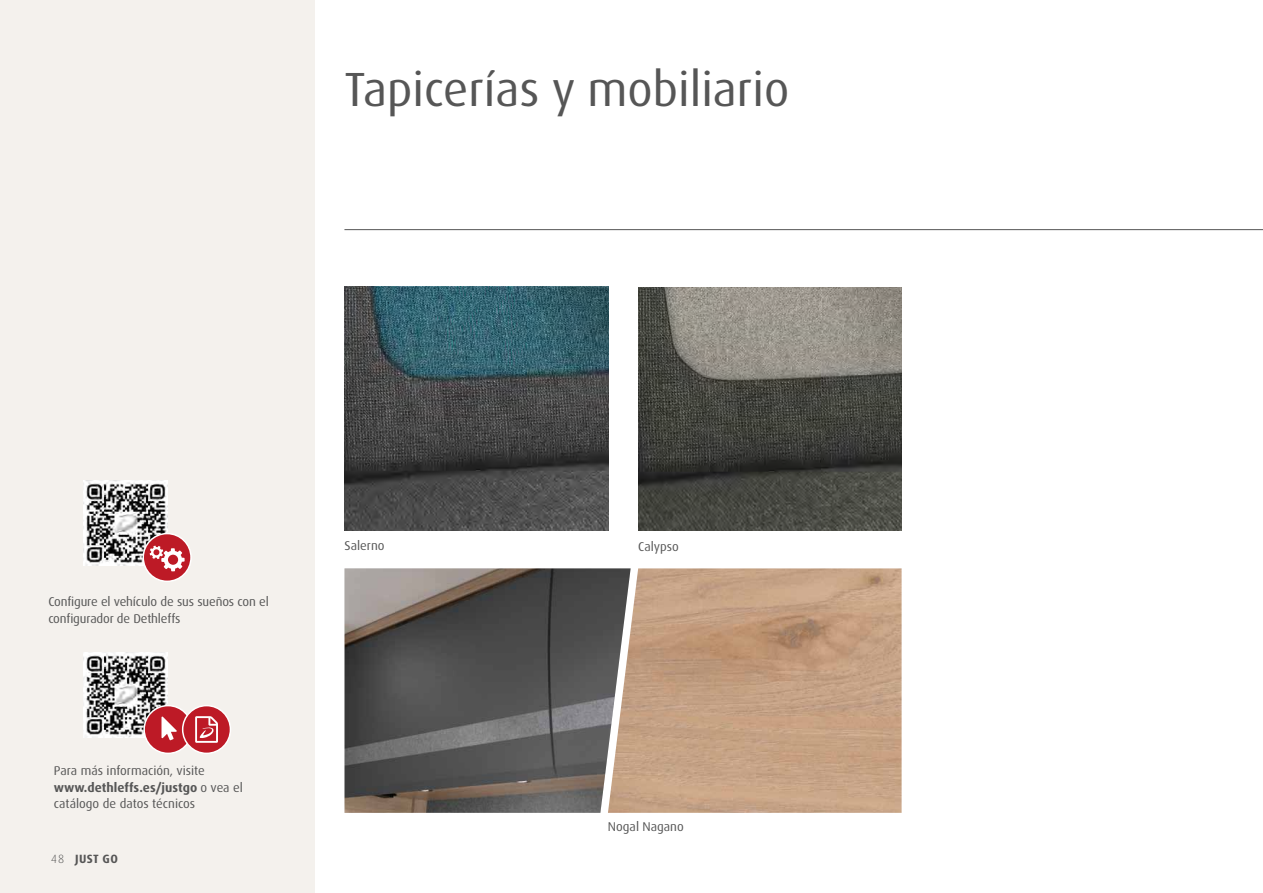
<style>
.page{position:relative;width:1263px;height:893px;background:#fff}
.page>*{position:absolute;margin:0;border:0;box-sizing:border-box;transform-origin:0 0}
.t1{font:48px "Dax Pro";color:#565656}
.t2{font:12.75px/16.5px "Dax OT";letter-spacing:-.005em;color:#565656}
.t3{font:700 12px "Dax Pro";letter-spacing:.035em;color:#565656}
.t4{font:300 12px "Dax OT";color:#565656}
.s1{font-weight:700}
</style>
<div class="page">
<hr style="left:344px;top:229px;width:919px;height:1px;background:#565656">
<img style="left:344px;top:568px;width:264px;height:245px">
<img style="left:608px;top:568px;width:294px;height:245px">
<img style="left:344px;top:287px;width:264px;height:243px">
<img style="left:638px;top:287px;width:264px;height:244px">
<div style="left:0;top:0;width:315px;height:893px;background:#f4f1ed"></div>
<img style="left:83px;top:653px;width:84px;height:85px">
<div style="left:144px;top:706px;width:48px;height:47px;background:#bd1a26;border-radius:50%"></div>
<div style="left:143px;top:705px;width:50px;height:49px;border:2px solid #fff;border-radius:50%"></div>
<svg style="left:161px;top:717px;width:16px;height:23px"></svg>
<div style="left:183px;top:706px;width:47px;height:47px;background:#bd1a26;border-radius:50%"></div>
<div style="left:182px;top:705px;width:49px;height:49px;border:2px solid #fff;border-radius:50%"></div>
<svg style="left:195px;top:716px;width:23px;height:27px"></svg>
<img style="left:83px;top:481px;width:84px;height:85px">
<div style="left:143px;top:534px;width:48px;height:47px;background:#bd1a26;border-radius:50%"></div>
<div style="left:142px;top:533px;width:50px;height:49px;border:2px solid #fff;border-radius:50%"></div>
<svg style="left:150px;top:546px;width:35px;height:25px"></svg>
<h1 class="t1" style="left:344px;top:58px;width:446px">Tapicerías y mobiliario</h1>
<p class="t2" style="left:48px;top:594px;width:222px">Configure el vehículo de sus sueños con el configurador de Dethleffs</p>
<p class="t2" style="left:54px;top:763px;width:190px">Para más información, visite <span class="s1">www.dethleffs.es/justgo</span> o vea el catálogo de datos técnicos</p>
<p class="t4" style="left:51px;top:851px;width:15px">48</p>
<p class="t3" style="left:75px;top:851px;width:44px">JUST GO</p>
<p class="t2" style="left:344px;top:538px;width:41px">Salerno</p>
<p class="t2" style="left:638px;top:538px;width:42px">Calypso</p>
<p class="t2" style="left:608px;top:819px;width:77px">Nogal Nagano</p>
</div>
